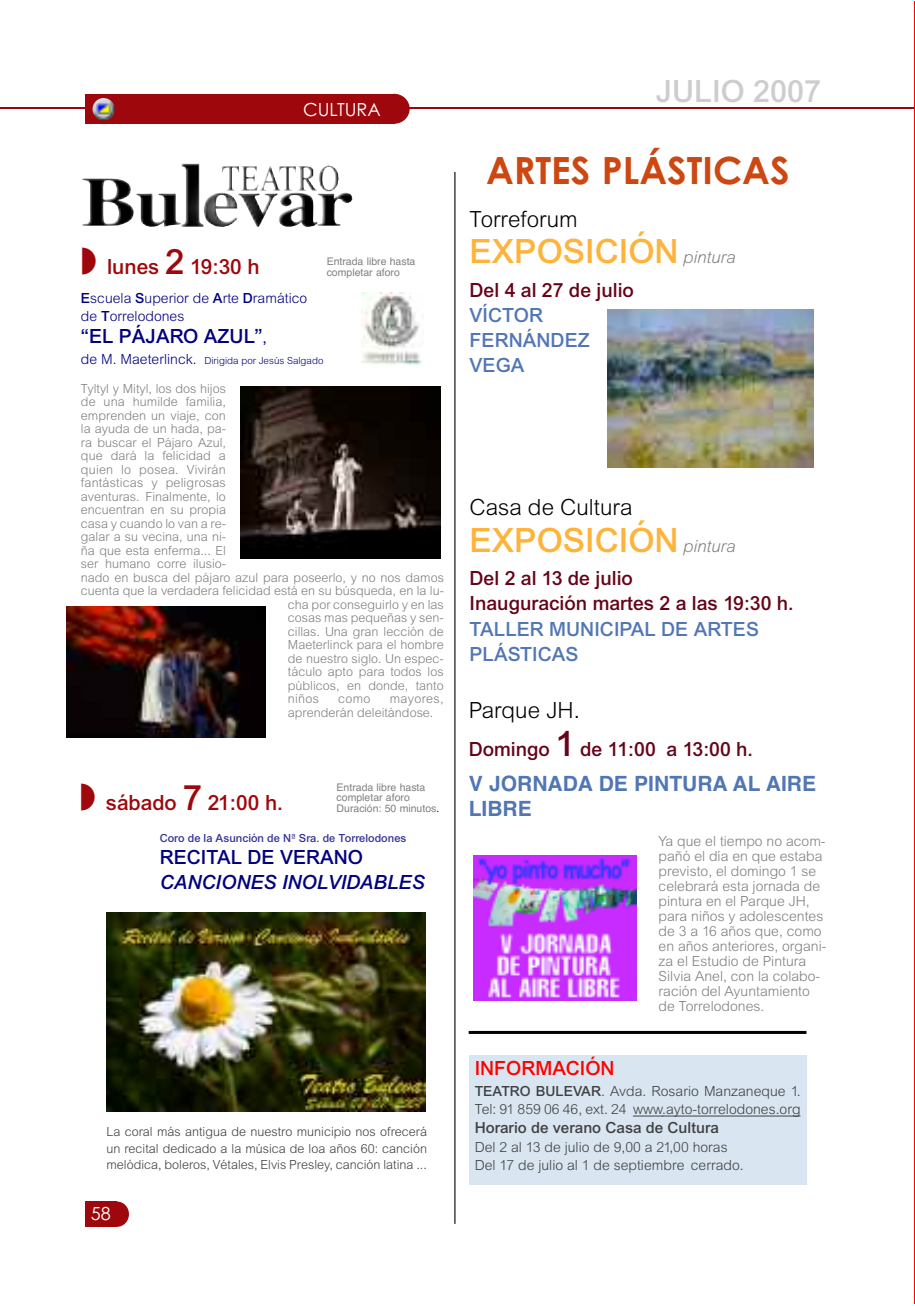
<style>
.page{position:relative;width:915px;height:1306px;background:#fff}
.page>*{position:absolute;margin:0;border:0;box-sizing:border-box;transform-origin:0 0}
.t1{font:700 37.5px "Century Gothic";color:#cd4712}
.t2{font:36px "Arial Bld";color:#feb33a}
.t3{font:33px "Arial Bld";color:#cccdce}
.t4{font:24px "Arial";color:#000}
.t5{font:22.5px "Arial Bld";color:#9e070b}
.t6{font:21px/25.2px "Arial Bld";color:#650417}
.t7{font:21px/25.2px "Arial Bld";color:#5176b5}
.t8{font:21px "Arial Bld";color:#000080}
.t9{font:700 21px/25.2px "Helvetica";color:#5176b5}
.t10{font:21px "Arial Bld Itlic";color:#000080}
.t11{font:21px "Arial Bld";color:#f00}
.t12{font:18px "Century Gothic";color:#fff}
.t13{font:16.5px "Arial Bld";color:#404040}
.t14{font:15px/15px "Arial";color:#808080}
.t15{font:15px/18px "Arial";color:#404040}
.t16{font:15px/18px "Arial";color:#000080}
.t17{font:13.5px/13.5px "Arial";color:#808080}
.t18{font:13.5px/16.2px "Arial";color:#404040;text-align:justify}
.t19{font:12px "Arial Bld";color:#333398}
.t20{font:10.5px/10.5px "Helvetica";color:#808080}
.t21{font:10.5px "Arial";color:#000080}
.s1{font-size:37.5px}
.s2{font-family:"Arial Bld"}
.s3{font-size:15px}
.s4{color:#000}
.s5{font-family:"Arial Itlic";font-size:18px;color:#808080}
</style>
<div class="page">
<img style="left:361px;top:292px;width:61px;height:73px">
<hr style="left:0;top:107px;width:914px;height:2px;background:#9e070b">
<div style="left:105px;top:1201px;width:24px;height:25px;background:#9e070b;border-radius:50%"></div>
<div style="left:85px;top:1201px;width:32px;height:25px;background:#9e070b"></div>
<div style="left:379px;top:94px;width:30px;height:30px;background:#9e070b;border-radius:50%"></div>
<div style="left:85px;top:94px;width:309px;height:30px;background:#9e070b"></div>
<img style="left:92px;top:98px;width:23px;height:22px">
<img style="left:181px;top:164px;width:158px;height:63px">
<hr style="left:454px;top:172px;width:1px;height:1051px;background:#424242">
<img style="left:914px;top:1px;width:1px;height:1302px">
<img style="left:241px;top:386px;width:199px;height:172px">
<img style="left:66px;top:606px;width:199px;height:131px">
<img style="left:106px;top:912px;width:319px;height:199px">
<img style="left:607px;top:310px;width:206px;height:157px">
<img style="left:473px;top:855px;width:162px;height:145px">
<div style="left:468px;top:1054px;width:338px;height:130px;background:#d9e6f1"></div>
<hr style="left:632px;top:1115px;width:31px;height:1px;background:#404040">
<hr style="left:662px;top:1115px;width:138px;height:1px;background:#404040">
<hr style="left:468px;top:1030px;width:338px;height:3px;background:#000">
<h3 class="t12" style="left:303px;top:99px;width:79px">CULTURA</h3>
<h3 class="t5" style="left:81px;top:259px;width:180px">◗ lunes <span class="s1">2</span> 19:30 h</h3>
<p class="t20" style="left:326px;top:256px;width:90px">Entrada libre hasta completar aforo</p>
<p class="t16" style="left:81px;top:290px;width:228px"><span class="s2">E</span>scuela <span class="s2">S</span>uperior de <span class="s2">A</span>rte <span class="s2">D</span>ramático de <span class="s2">T</span>orrelodones</p>
<h3 class="t8" style="left:81px;top:329px;width:187px">“EL PÁJARO AZUL”<span class="s3">,</span></h3>
<p class="t21" style="left:81px;top:357px;width:244px"><span class="s3">de M. Maeterlinck.</span> Dirigida por Jesús Salgado</p>
<p class="t17" style="left:81px;top:382px;width:146px">Tyltyl y Mityl, los dos hijos</p>
<p class="t17" style="left:81px;top:396px;width:146px">de una humilde familia,</p>
<p class="t17" style="left:81px;top:409px;width:146px">emprenden un viaje, con</p>
<p class="t17" style="left:81px;top:423px;width:146px">la ayuda de un hada, pa-</p>
<p class="t17" style="left:81px;top:436px;width:146px">ra buscar el Pájaro Azul,</p>
<p class="t17" style="left:81px;top:450px;width:146px">que dará la felicidad a</p>
<p class="t17" style="left:81px;top:463px;width:146px">quien lo posea. Vivirán</p>
<p class="t17" style="left:81px;top:477px;width:146px">fantásticas y peligrosas</p>
<p class="t17" style="left:81px;top:490px;width:146px">aventuras. Finalmente, lo</p>
<p class="t17" style="left:81px;top:504px;width:146px">encuentran en su propia</p>
<p class="t17" style="left:81px;top:517px;width:146px">casa y cuando lo van a re-</p>
<p class="t17" style="left:81px;top:531px;width:146px">galar a su vecina, una ni-</p>
<p class="t17" style="left:81px;top:544px;width:146px">ña que esta enferma... El</p>
<p class="t17" style="left:81px;top:558px;width:146px">ser humano corre ilusio-</p>
<p class="t17" style="left:81px;top:571px;width:364px">nado en busca del pájaro azul para poseerlo, y no nos damos</p>
<p class="t17" style="left:81px;top:585px;width:364px">cuenta que la verdadera felicidad está en su búsqueda, en la lu-</p>
<p class="t17" style="left:288px;top:598px;width:157px">cha por conseguirlo y en las</p>
<p class="t17" style="left:288px;top:612px;width:157px">cosas mas pequeñas y sen-</p>
<p class="t17" style="left:288px;top:625px;width:157px">cillas. Una gran lección de</p>
<p class="t17" style="left:288px;top:639px;width:157px">Maeterlinck para el hombre</p>
<p class="t17" style="left:288px;top:652px;width:157px">de nuestro siglo. Un espec-</p>
<p class="t17" style="left:288px;top:666px;width:157px">táculo apto para todos los</p>
<p class="t17" style="left:288px;top:679px;width:157px">públicos, en donde, tanto</p>
<p class="t17" style="left:288px;top:693px;width:33px">niños</p>
<p class="t17" style="left:338px;top:693px;width:34px">como</p>
<p class="t17" style="left:288px;top:693px;width:157px;text-indent:102px">mayores, aprenderán deleitándose.</p>
<h3 class="t5" style="left:80px;top:795px;width:205px">◗ sábado <span class="s1">7</span> 21:00 h.</h3>
<p class="t20" style="left:336px;top:781px;width:104px">Entrada libre hasta completar aforo<br>Duración: 50 minutos<span class="s4">.</span></p>
<p class="t19" style="left:160px;top:834px;width:248px">Coro de la Asunción de Nª Sra. de Torrelodones</p>
<h3 class="t8" style="left:160px;top:850px;width:205px">RECITAL DE VERANO</h3>
<h3 class="t10" style="left:160px;top:875px;width:266px">CANCIONES INOLVIDABLES</h3>
<p class="t18" style="left:106px;top:1124px;width:322px">La coral más antigua de nuestro municipio nos ofrecerá un recital dedicado a la música de loa años 60: canción melódica, boleros, Vétales, Elvis Presley, canción latina ...</p>
<h3 class="t12" style="left:91px;top:1203px;width:21px">58</h3>
<h3 class="t3" style="left:655px;top:80px;width:167px">JULIO 2007</h3>
<h1 class="t1" style="left:486px;top:150px;width:305px">ARTES PLÁSTICAS</h1>
<h3 class="t4" style="left:469px;top:210px;width:110px">Torreforum</h3>
<h2 class="t2" style="left:469px;top:239px;width:267px">EXPOSICIÓN <span class="s5">pintura</span></h2>
<h3 class="t6" style="left:469px;top:279px;width:166px">Del 4 al 27 de julio</h3>
<h3 class="t7" style="left:469px;top:304px;width:122px">VÍCTOR<br>FERNÁNDEZ<br>VEGA</h3>
<h3 class="t4" style="left:469px;top:499px;width:164px">Casa de Cultura</h3>
<h2 class="t2" style="left:469px;top:528px;width:267px">EXPOSICIÓN <span class="s5">pintura</span></h2>
<h3 class="t6" style="left:469px;top:567px;width:325px">Del 2 al 13 de julio<br>Inauguración martes 2 a las 19:30 h.</h3>
<h3 class="t7" style="left:469px;top:618px;width:291px">TALLER MUNICIPAL DE ARTES<br>PLÁSTICAS</h3>
<h3 class="t4" style="left:468px;top:702px;width:113px">Parque JH.</h3>
<h3 class="t6" style="left:468px;top:738px;width:286px">Domingo <span class="s1">1</span> de 11:00 a 13:00 h.</h3>
<h3 class="t9" style="left:468px;top:771px;width:349px">V JORNADA DE PINTURA AL AIRE<br>LIBRE</h3>
<p class="t14" style="left:658px;top:835px;width:169px">Ya que el tiempo no acom&shy;pañó el día en que estaba previsto, el domingo 1 se celebrará esta jornada de pintura en el Parque JH, para niños y adolescentes de 3 a 16 años que, como en años anteriores, organi&shy;za el Estudio de Pintura<br>Silvia Anel, con la colabo&shy;ración del Ayuntamiento de Torrelodones.</p>
<h3 class="t11" style="left:474px;top:1060px;width:141px">INFORMACIÓN</h3>
<p class="t15" style="left:474px;top:1083px;width:327px"><span class="s2">TEATRO BULEVAR</span>. Avda. Rosario Manzaneque 1.<br>Tel: 91 859 06 46, ext. 24 www.ayto-torrelodones.org</p>
<p class="t13" style="left:474px;top:1122px;width:246px">Horario de verano Casa de Cultura</p>
<p class="t15" style="left:474px;top:1139px;width:270px">Del 2 al 13 de julio de 9,00 a 21,00 horas<br>Del 17 de julio al 1 de septiembre cerrado.</p>
</div>
